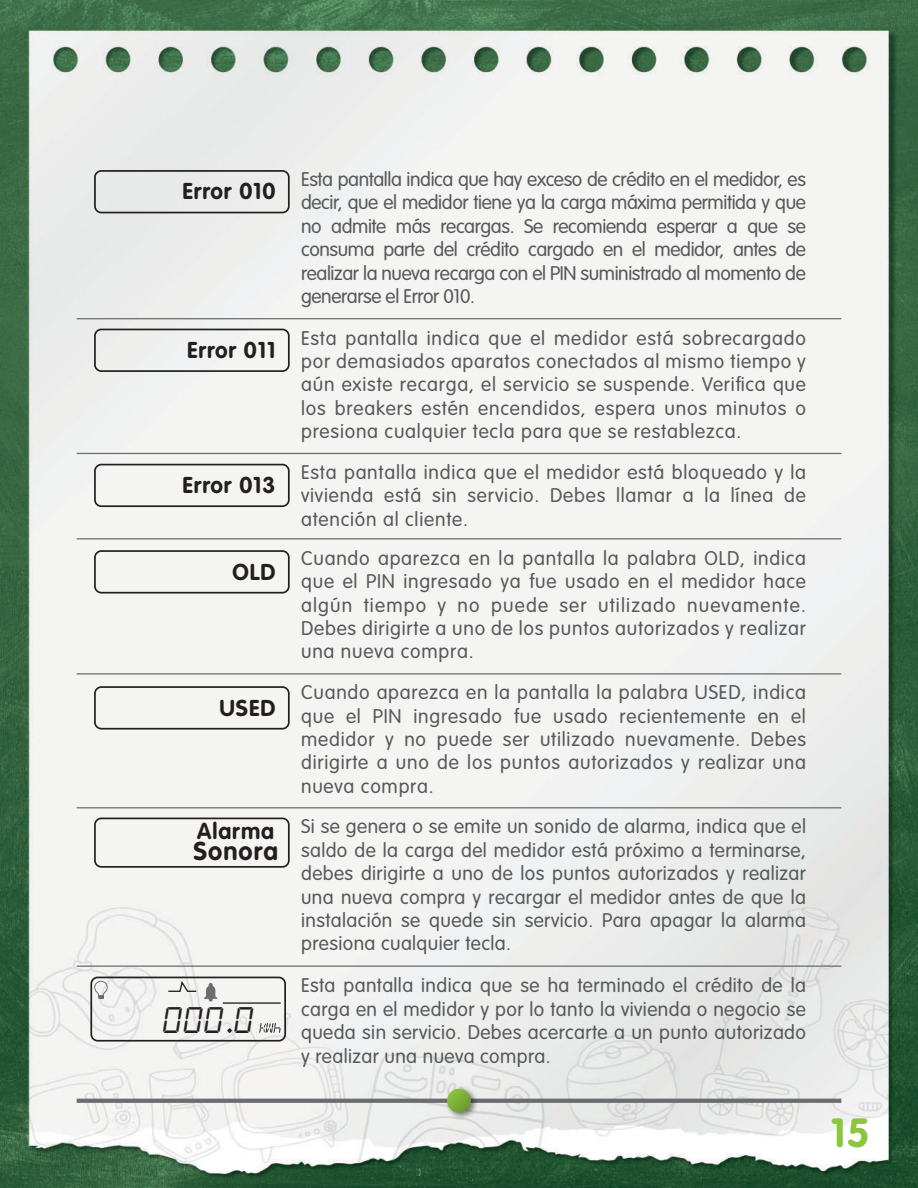
<style>
.page{position:relative;width:918px;height:1188px;background:#fff}
.page>*{position:absolute;margin:0;border:0;box-sizing:border-box;transform-origin:0 0}
.t1{font:700 40.2px "VAG Rounded Std";color:#8bc63e}
.t2{font:36.9px "alarmclock";color:#231f20}
.t3{font:700 25.5px "VAG Rounded Std";letter-spacing:.04em;color:#231f20}
.t4{font:700 22.65px "VAG Rounded Std";letter-spacing:.04em;color:#231f20}
.t5{font:300 19.5px/23.4px "VAG Rounded Std";letter-spacing:.04em;color:#57585a;text-align:justify}
</style>
<div class="page">
<img style="left:0;top:0;width:918px;height:1188px">
<hr style="left:77px;top:318px;width:764px;height:1px;background:#6c6d70">
<hr style="left:77px;top:453px;width:764px;height:1px;background:#6c6d70">
<hr style="left:77px;top:538px;width:764px;height:1px;background:#6c6d70">
<hr style="left:77px;top:673px;width:764px;height:2px;background:#6c6d70">
<hr style="left:77px;top:807px;width:764px;height:1px;background:#6c6d70">
<hr style="left:77px;top:966px;width:764px;height:1px;background:#6c6d70">
<div style="left:90px;top:977px;width:196px;height:65px;border:2px solid #231f20;border-radius:6px"></div>
<svg style="left:167px;top:979px;width:31px;height:14px"></svg>
<hr style="left:223px;top:1002px;width:58px;height:2px;background:#231f20">
<svg style="left:259px;top:1023px;width:22px;height:10px"></svg>
<svg style="left:94px;top:981px;width:14px;height:18px"></svg>
<svg style="left:204px;top:983px;width:13px;height:19px"></svg>
<div style="left:94px;top:170px;width:196px;height:43px;border:2px solid #231f20;border-radius:6px"></div>
<div style="left:94px;top:329px;width:196px;height:43px;border:2px solid #231f20;border-radius:6px"></div>
<div style="left:94px;top:464px;width:196px;height:43px;border:2px solid #231f20;border-radius:6px"></div>
<div style="left:94px;top:550px;width:196px;height:44px;border:2px solid #231f20;border-radius:6px"></div>
<div style="left:94px;top:686px;width:196px;height:44px;border:2px solid #231f20;border-radius:6px"></div>
<div style="left:94px;top:818px;width:196px;height:50px;border:2px solid #231f20;border-radius:6px"></div>
<svg style="left:77px;top:1099px;width:764px;height:4px;background:#6f7073"></svg>
<img style="left:442px;top:1084px;width:39px;height:39px">
<svg style="left:447px;top:1089px;width:24px;height:24px"></svg>
<p class="t4" style="left:183px;top:178px;width:94px">Error 010</p>
<p class="t4" style="left:187px;top:337px;width:90px">Error 011</p>
<p class="t4" style="left:183px;top:472px;width:94px">Error 013</p>
<p class="t4" style="left:233px;top:558px;width:44px">OLD</p>
<p class="t4" style="left:220px;top:694px;width:57px">USED</p>
<p class="t4" style="left:197px;top:818px;width:79px">Alarma</p>
<h3 class="t3" style="left:194px;top:836px;width:86px">Sonora</h3>
<h2 class="t2" style="left:163px;top:1002px;width:95px">000.0</h2>
<p class="t5" style="left:301px;top:168px;width:506px">Esta pantalla indica que hay exceso de crédito en el medidor, es decir, que el medidor tiene ya la carga máxima permitida y que no admite más recargas. Se recomienda esperar a que se consuma parte del crédito cargado en el medidor, antes de realizar la nueva recarga con el PIN suministrado al momento de generarse el Error 010.</p>
<p class="t5" style="left:301px;top:327px;width:506px">Esta pantalla indica que el medidor está sobrecargado por demasiados aparatos conectados al mismo tiempo y aún existe recarga, el servicio se suspende. Verifica que los breakers estén encendidos, espera unos minutos o presiona cualquier tecla para que se restablezca.</p>
<p class="t5" style="left:301px;top:461px;width:506px">Esta pantalla indica que el medidor está bloqueado y la vivienda está sin servicio. Debes llamar a la línea de atención al cliente.</p>
<p class="t5" style="left:301px;top:547px;width:506px">Cuando aparezca en la pantalla la palabra OLD, indica que el PIN ingresado ya fue usado en el medidor hace algún tiempo y no puede ser utilizado nuevamente.<br>Debes dirigirte a uno de los puntos autorizados y realizar una nueva compra.</p>
<p class="t5" style="left:301px;top:681px;width:506px">Cuando aparezca en la pantalla la palabra USED, indica que el PIN ingresado fue usado recientemente en el medidor y no puede ser utilizado nuevamente. Debes dirigirte a uno de los puntos autorizados y realizar una nueva compra.</p>
<p class="t5" style="left:301px;top:816px;width:506px">Si se genera o se emite un sonido de alarma, indica que el saldo de la carga del medidor está próximo a terminarse, debes dirigirte a uno de los puntos autorizados y realizar una nueva compra y recargar el medidor antes de que la instalación se quede sin servicio. Para apagar la alarma presiona cualquier tecla.</p>
<p class="t5" style="left:301px;top:975px;width:506px">Esta pantalla indica que se ha terminado el crédito de la carga en el medidor y por lo tanto la vivienda o negocio se queda sin servicio. Debes acercarte a un punto autorizado y realizar una nueva compra.</p>
<h1 class="t1" style="left:830px;top:1110px;width:41px">15</h1>
</div>
